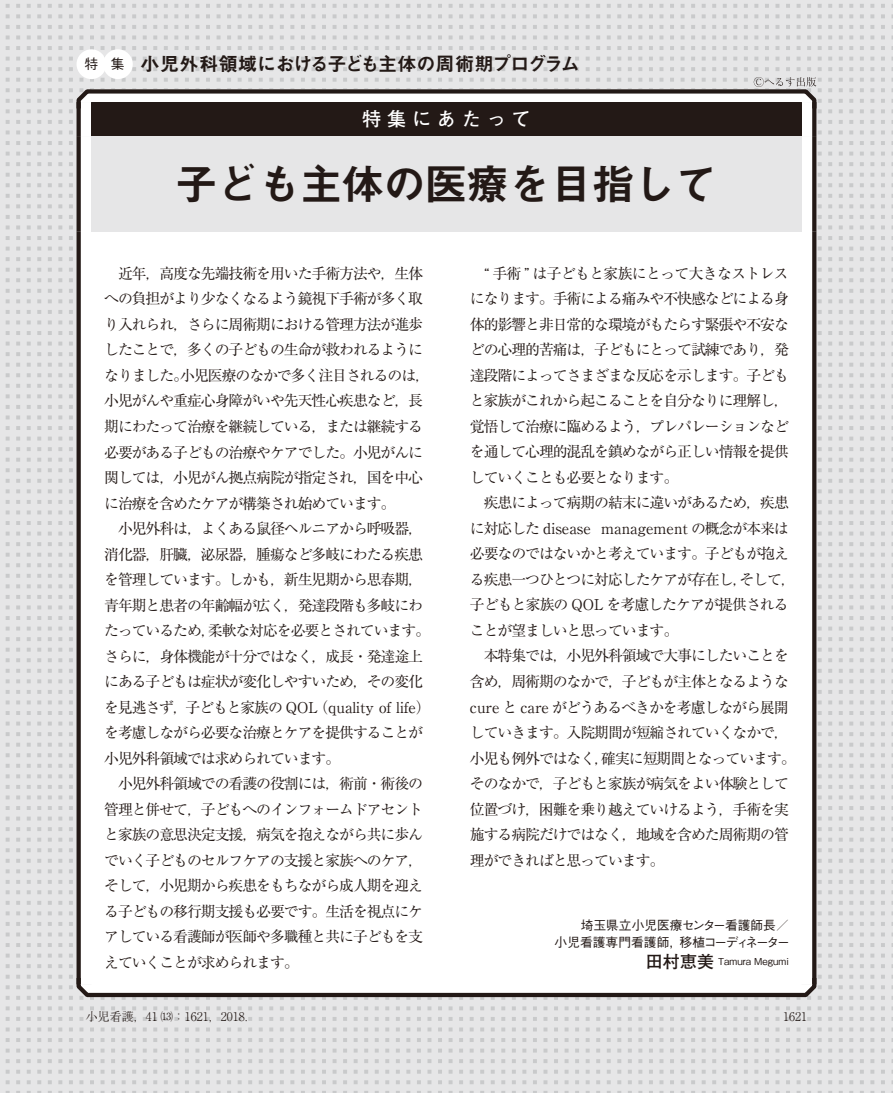
<style>
.page{position:relative;width:893px;height:1093px;background:#e6e6e7}
.page>*{position:absolute;margin:0;border:0;box-sizing:border-box;transform-origin:0 0}
.t1{font:42.45px "Midashi Go Pr 6 N MB31";letter-spacing:-.02em;color:#231916}
.t2{font:19.2px "Midashi Go Pr 6 N MB31";letter-spacing:-.03em;color:#231916}
.t3{font:700 19.2px "Futo Go B101 Pr 6 N";letter-spacing:.3em;color:#fff}
.t4{font:14.85px/25.5px "Ryumin Pr 6 N";letter-spacing:-.07em;color:#231916}
.t5{font:500 12.75px/17px "Gothic BBB Pr 6 N";color:#231916;text-align:right}
.t6{font:300 12px "Ryumin Pr 6 N";color:#231916}
.t7{font:500 9.6px "Gothic BBB Pr 6 N";color:#231916}
.s1{font-family:"Gothic BBB Pr 6 N";font-weight:500;font-size:13.8px}
.s2{font-family:"Futo Go B101 Pr 6 N";font-weight:700;font-size:16.95px}
</style>
<div class="page">
<svg style="left:6px;top:4px;width:887px;height:4px"></svg>
<svg style="left:6px;top:14px;width:887px;height:4px"></svg>
<svg style="left:6px;top:25px;width:887px;height:4px"></svg>
<svg style="left:6px;top:35px;width:887px;height:4px"></svg>
<svg style="left:6px;top:46px;width:887px;height:4px"></svg>
<svg style="left:6px;top:57px;width:887px;height:4px"></svg>
<svg style="left:6px;top:67px;width:887px;height:4px"></svg>
<svg style="left:6px;top:78px;width:887px;height:4px"></svg>
<svg style="left:6px;top:88px;width:887px;height:4px"></svg>
<svg style="left:6px;top:99px;width:887px;height:4px"></svg>
<svg style="left:6px;top:109px;width:887px;height:4px"></svg>
<svg style="left:6px;top:120px;width:887px;height:4px"></svg>
<svg style="left:6px;top:130px;width:887px;height:4px"></svg>
<svg style="left:6px;top:141px;width:887px;height:4px"></svg>
<svg style="left:6px;top:152px;width:887px;height:4px"></svg>
<svg style="left:6px;top:162px;width:887px;height:4px"></svg>
<svg style="left:6px;top:173px;width:887px;height:4px"></svg>
<svg style="left:6px;top:183px;width:887px;height:4px"></svg>
<svg style="left:6px;top:194px;width:887px;height:4px"></svg>
<svg style="left:6px;top:204px;width:887px;height:4px"></svg>
<svg style="left:6px;top:215px;width:887px;height:4px"></svg>
<svg style="left:6px;top:225px;width:887px;height:4px"></svg>
<svg style="left:6px;top:236px;width:887px;height:4px"></svg>
<svg style="left:6px;top:247px;width:887px;height:4px"></svg>
<svg style="left:6px;top:257px;width:887px;height:4px"></svg>
<svg style="left:6px;top:268px;width:887px;height:4px"></svg>
<svg style="left:6px;top:278px;width:887px;height:4px"></svg>
<svg style="left:6px;top:289px;width:887px;height:4px"></svg>
<svg style="left:6px;top:299px;width:887px;height:4px"></svg>
<svg style="left:6px;top:310px;width:887px;height:4px"></svg>
<svg style="left:6px;top:320px;width:887px;height:4px"></svg>
<svg style="left:6px;top:331px;width:887px;height:4px"></svg>
<svg style="left:6px;top:342px;width:887px;height:3px"></svg>
<svg style="left:6px;top:352px;width:887px;height:4px"></svg>
<svg style="left:6px;top:363px;width:887px;height:4px"></svg>
<svg style="left:6px;top:373px;width:887px;height:4px"></svg>
<svg style="left:6px;top:384px;width:887px;height:4px"></svg>
<svg style="left:6px;top:394px;width:887px;height:4px"></svg>
<svg style="left:6px;top:405px;width:887px;height:4px"></svg>
<svg style="left:6px;top:415px;width:887px;height:4px"></svg>
<svg style="left:6px;top:426px;width:887px;height:4px"></svg>
<svg style="left:6px;top:437px;width:887px;height:3px"></svg>
<svg style="left:6px;top:447px;width:887px;height:4px"></svg>
<svg style="left:6px;top:458px;width:887px;height:4px"></svg>
<svg style="left:6px;top:468px;width:887px;height:4px"></svg>
<svg style="left:6px;top:479px;width:887px;height:4px"></svg>
<svg style="left:6px;top:489px;width:887px;height:4px"></svg>
<svg style="left:6px;top:500px;width:887px;height:4px"></svg>
<svg style="left:6px;top:510px;width:887px;height:4px"></svg>
<svg style="left:6px;top:521px;width:887px;height:4px"></svg>
<svg style="left:6px;top:531px;width:887px;height:4px"></svg>
<svg style="left:6px;top:542px;width:887px;height:4px"></svg>
<svg style="left:6px;top:553px;width:887px;height:4px"></svg>
<svg style="left:6px;top:563px;width:887px;height:4px"></svg>
<svg style="left:6px;top:574px;width:887px;height:4px"></svg>
<svg style="left:6px;top:584px;width:887px;height:4px"></svg>
<svg style="left:6px;top:595px;width:887px;height:4px"></svg>
<svg style="left:6px;top:605px;width:887px;height:4px"></svg>
<svg style="left:6px;top:616px;width:887px;height:4px"></svg>
<svg style="left:6px;top:626px;width:887px;height:4px"></svg>
<svg style="left:6px;top:637px;width:887px;height:4px"></svg>
<svg style="left:6px;top:648px;width:887px;height:4px"></svg>
<svg style="left:6px;top:658px;width:887px;height:4px"></svg>
<svg style="left:6px;top:669px;width:887px;height:4px"></svg>
<svg style="left:6px;top:679px;width:887px;height:4px"></svg>
<svg style="left:6px;top:690px;width:887px;height:4px"></svg>
<svg style="left:6px;top:700px;width:887px;height:4px"></svg>
<svg style="left:6px;top:711px;width:887px;height:4px"></svg>
<svg style="left:6px;top:721px;width:887px;height:4px"></svg>
<svg style="left:6px;top:732px;width:887px;height:4px"></svg>
<svg style="left:6px;top:743px;width:887px;height:3px"></svg>
<svg style="left:6px;top:753px;width:887px;height:4px"></svg>
<svg style="left:6px;top:764px;width:887px;height:4px"></svg>
<svg style="left:6px;top:774px;width:887px;height:4px"></svg>
<svg style="left:6px;top:785px;width:887px;height:4px"></svg>
<svg style="left:6px;top:795px;width:887px;height:4px"></svg>
<svg style="left:6px;top:806px;width:887px;height:4px"></svg>
<svg style="left:6px;top:816px;width:887px;height:4px"></svg>
<svg style="left:6px;top:827px;width:887px;height:4px"></svg>
<svg style="left:6px;top:838px;width:887px;height:3px"></svg>
<svg style="left:6px;top:848px;width:887px;height:4px"></svg>
<svg style="left:6px;top:859px;width:887px;height:4px"></svg>
<svg style="left:6px;top:869px;width:887px;height:4px"></svg>
<svg style="left:6px;top:880px;width:887px;height:4px"></svg>
<svg style="left:6px;top:890px;width:887px;height:4px"></svg>
<svg style="left:6px;top:901px;width:887px;height:4px"></svg>
<svg style="left:6px;top:911px;width:887px;height:4px"></svg>
<svg style="left:6px;top:922px;width:887px;height:4px"></svg>
<svg style="left:6px;top:932px;width:887px;height:4px"></svg>
<svg style="left:6px;top:943px;width:887px;height:4px"></svg>
<svg style="left:6px;top:953px;width:887px;height:4px"></svg>
<svg style="left:6px;top:964px;width:887px;height:4px"></svg>
<svg style="left:6px;top:1006px;width:887px;height:4px"></svg>
<svg style="left:6px;top:1017px;width:887px;height:4px"></svg>
<svg style="left:6px;top:1027px;width:887px;height:4px"></svg>
<svg style="left:6px;top:1038px;width:887px;height:4px"></svg>
<svg style="left:6px;top:1048px;width:887px;height:4px"></svg>
<svg style="left:6px;top:1059px;width:887px;height:4px"></svg>
<svg style="left:6px;top:1070px;width:887px;height:3px"></svg>
<svg style="left:6px;top:1080px;width:887px;height:4px"></svg>
<svg style="left:6px;top:1091px;width:887px;height:2px"></svg>
<div style="left:103px;top:49px;width:30px;height:30px;background:#fff;border-radius:50%"></div>
<div style="left:77px;top:49px;width:29px;height:30px;background:#fff;border-radius:50%"></div>
<div style="left:81px;top:136px;width:731px;height:838px;background:#fff"></div>
<div style="left:91px;top:136px;width:710px;height:96px;background:#e6e6e7"></div>
<svg style="left:77px;top:136px;width:4px;height:96px"></svg>
<svg style="left:77px;top:232px;width:4px;height:742px;background:#2e2421"></svg>
<svg style="left:812px;top:136px;width:4px;height:96px"></svg>
<svg style="left:812px;top:232px;width:4px;height:742px;background:#2e2421"></svg>
<svg style="left:74px;top:77px;width:745px;height:59px"></svg>
<svg style="left:6px;top:974px;width:887px;height:26px"></svg>
<p class="t2" style="left:85px;top:49px;width:497px"><span class="s1">特 集</span> 小児外科領域における子ども主体の周術期プログラム</p>
<p class="t3" style="left:362px;top:104px;width:170px">特集にあたって</p>
<h1 class="t1" style="left:175px;top:150px;width:544px">子ども主体の医療を目指して</h1>
<p class="t4" style="left:104px;top:260px;width:328px">　近年，高度な先端技術を用いた手術方法や，生体への負担がより少なくなるよう鏡視下手術が多く取り入れられ，さらに周術期における管理方法が進歩したことで，多くの子どもの生命が救われるようになりました。小児医療のなかで多く注目されるのは，小児がんや重症心身障がいや先天性心疾患など，長期にわたって治療を継続している，または継続する必要がある子どもの治療やケアでした。小児がんに関しては，小児がん拠点病院が指定され，国を中心に治療を含めたケアが構築され始めています。<br>　小児外科は，よくある鼠径ヘルニアから呼吸器，消化器，肝臓，泌尿器，腫瘍など多岐にわたる疾患を管理しています。しかも，新生児期から思春期，青年期と患者の年齢幅が広く，発達段階も多岐にわたっているため，柔軟な対応を必要とされています。さらに，身体機能が十分ではなく，成長・発達途上にある子どもは症状が変化しやすいため，その変化を見逃さず，子どもと家族の QOL（quality of life）を考慮しながら必要な治療とケアを提供することが小児外科領域では求められています。<br>　小児外科領域での看護の役割には，術前・術後の管理と併せて，子どもへのインフォームドアセントと家族の意思決定支援，病気を抱えながら共に歩んでいく子どものセルフケアの支援と家族へのケア，そして，小児期から疾患をもちながら成人期を迎える子どもの移行期支援も必要です。生活を視点にケアしている看護師が医師や多職種と共に子どもを支えていくことが求められます。</p>
<p class="t4" style="left:470px;top:260px;width:328px">　“ 手術 ” は子どもと家族にとって大きなストレスになります。手術による痛みや不快感などによる身体的影響と非日常的な環境がもたらす緊張や不安などの心理的苦痛は，子どもにとって試練であり，発達段階によってさまざまな反応を示します。子どもと家族がこれから起こることを自分なりに理解し，覚悟して治療に臨めるよう，プレパレーションなどを通して心理的混乱を鎮めながら正しい情報を提供していくことも必要となります。<br>　疾患によって病期の結末に違いがあるため，疾患に対応した disease management の概念が本来は必要なのではないかと考えています。子どもが抱える疾患一つひとつに対応したケアが存在し，そして，子どもと家族の QOL を考慮したケアが提供されることが望ましいと思っています。<br>　本特集では，小児外科領域で大事にしたいことを含め，周術期のなかで，子どもが主体となるようなcure と care がどうあるべきかを考慮しながら展開していきます。入院期間が短縮されていくなかで，小児も例外ではなく，確実に短期間となっています。そのなかで，子どもと家族が病気をよい体験として位置づけ，困難を乗り越えていけるよう，手術を実施する病院だけではなく，地域を含めた周術期の管理ができればと思っています。</p>
<p class="t5" style="left:555px;top:916px;width:237px">埼玉県立小児医療センター看護師長／<br>小児看護専門看護師，移植コーディネーター</p>
<p class="t7" style="left:646px;top:953px;width:144px"><span class="s2">田村恵美</span> Tamura Megumi</p>
<p class="t6" style="left:86px;top:1007px;width:173px">小児看護，41 ⒀：1621，2018．</p>
<p class="t6" style="left:783px;top:1007px;width:25px">1621</p>
</div>
